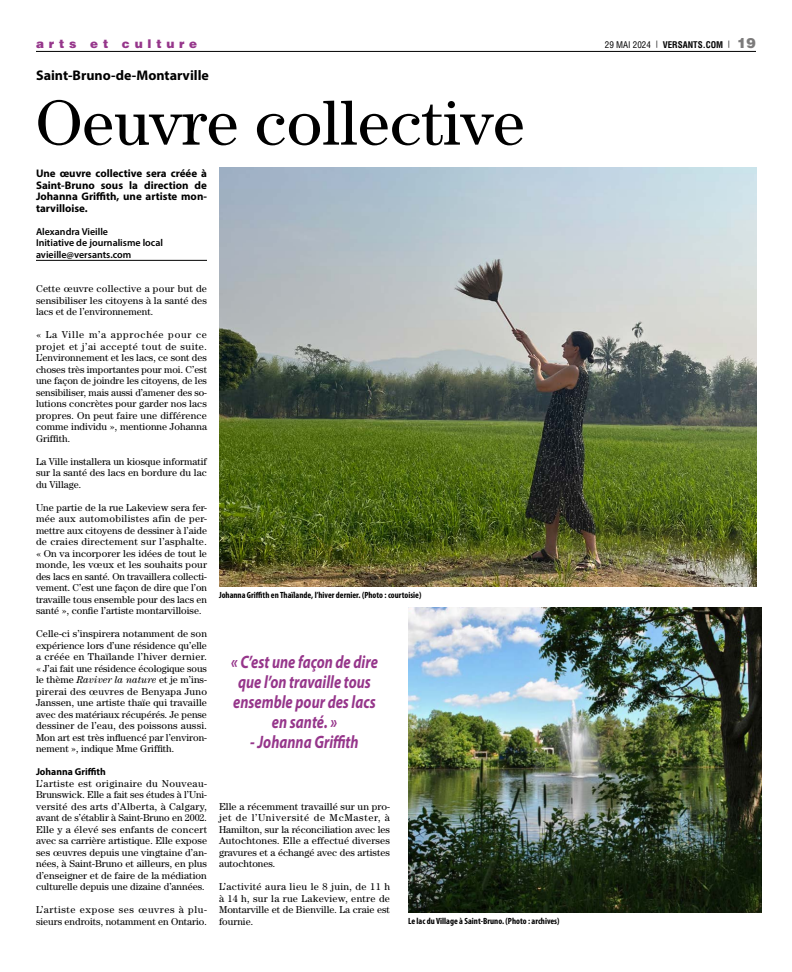
<style>
.page{position:relative;width:792px;height:972px;background:#fff}
.page>*{position:absolute;margin:0;border:0;box-sizing:border-box;transform-origin:0 0}
.t1{font:64px "Century Std";color:#000}
.t2{font:italic 700 18px/20px "Myriad Pro";color:#96368b;text-align:center;scale:.8 1}
.t3{font:700 14px "Myriad Pro";color:#000}
.t4{font:900 12px "Helvetica LT Std";letter-spacing:.4em;color:#96368b}
.t5{font:700 11px/11.5px "Myriad Pro";color:#000;text-align:justify}
.t6{font:10px/11.5px "Century Std";color:#000;text-align:justify}
.t7{font:600 10px/11.5px "Myriad Pro";color:#000}
.t8{font:700 10px "Myriad Pro";color:#000}
.t9{font:700 condensed 9px "Myriad Pro";color:#000}
.t10{font:700 condensed 9px "Helvetica LT Std";color:#000}
.s1{font-weight:400}
.s2{font-weight:900;font-stretch:normal;font-size:14px;color:#7c7b7b}
.s3{font-style:italic}
</style>
<div class="page">
<hr style="left:36px;top:260px;width:171px;height:1px;background:#000">
<img style="left:408px;top:608px;width:354px;height:305px">
<img style="left:219px;top:168px;width:537px;height:418px">
<hr style="left:36px;top:51px;width:720px;height:1px;background:#000">
<p class="t4" style="left:36px;top:36px;width:163px">arts et culture</p>
<p class="t10" style="left:605px;top:39px;width:153px"><span class="s1">29 MAI 2024</span> <sup>|</sup> VERSANTS.COM <sup>|</sup> <span class="s2">19</span></p>
<h3 class="t3" style="left:36px;top:66px;width:174px">Saint-Bruno-de-Montarville</h3>
<h1 class="t1" style="left:36px;top:85px;width:490px">Oeuvre collective</h1>
<p class="t5" style="left:36px;top:168px;width:173px">Une œuvre collective sera créée à Saint-Bruno sous la direction de Johanna Griffith, une artiste mon&shy;tarvilloise.</p>
<p class="t7" style="left:36px;top:226px;width:129px">Alexandra Vieille<br>Initiative de journalisme local avieille@versants.com</p>
<p class="t6" style="left:36px;top:283px;width:173px">Cette œuvre collective a pour but de sensibiliser les citoyens à la santé des lacs et de l’environnement.</p>
<p class="t6" style="left:36px;top:329px;width:173px">« La Ville m’a approchée pour ce projet et j’ai accepté tout de suite.<br>L’environnement et les lacs, ce sont des choses très importantes pour moi. C’est une façon de joindre les citoyens, de les sensibiliser, mais aussi d’amener des so&shy;lutions concrètes pour garder nos lacs propres. On peut faire une différence comme individu », mentionne Johanna Griffith.</p>
<p class="t6" style="left:36px;top:456px;width:172px">La Ville installera un kiosque informatif sur la santé des lacs en bordure du lac du Village.</p>
<p class="t6" style="left:36px;top:502px;width:173px">Une partie de la rue Lakeview sera fer&shy;mée aux automobilistes afin de per&shy;mettre aux citoyens de dessiner à l’aide de craies directement sur l’asphalte. « On va incorporer les idées de tout le monde, les vœux et les souhaits pour des lacs en santé. On travaillera collecti&shy;vement. C’est une façon de dire que l’on travaille tous ensemble pour des lacs en santé », confie l’artiste montarvilloise.</p>
<p class="t6" style="left:36px;top:628px;width:173px">Celle-ci s’inspirera notamment de son expérience lors d’une résidence qu’elle a créée en Thaïlande l’hiver dernier. « J’ai fait une résidence écologique sous le thème <span class="s3">Raviver la nature</span> et je m’ins&shy;pirerai des œuvres de Benyapa Juno Janssen, une artiste thaïe qui travaille avec des matériaux récupérés. Je pense dessiner de l’eau, des poissons aussi.<br>Mon art est très influencé par l’environ&shy;nement », indique Mme Griffith.</p>
<p class="t8" style="left:36px;top:766px;width:71px">Johanna Griffith</p>
<p class="t6" style="left:36px;top:778px;width:173px">L’artiste est originaire du Nouveau-Brunswick. Elle a fait ses études à l’Uni&shy;versité des arts d’Alberta, à Calgary, avant de s’établir à Saint-Bruno en 2002.<br>Elle y a élevé ses enfants de concert avec sa carrière artistique. Elle expose ses œuvres depuis une vingtaine d’an&shy;nées, à Saint-Bruno et ailleurs, en plus d’enseigner et de faire de la médiation culturelle depuis une dizaine d’années.</p>
<p class="t6" style="left:36px;top:904px;width:173px">L’artiste expose ses œuvres à plu&shy;sieurs endroits, notamment en Ontario.</p>
<p class="t9" style="left:219px;top:590px;width:204px">Johanna Griffith en Thaïlande, l’hiver dernier. (Photo : courtoisie)</p>
<h2 class="t2" style="left:231px;top:651px;width:185px">« C’est une façon de dire que l’on travaille tous ensemble pour des lacs en santé. »</h2>
<h2 class="t2" style="left:250px;top:731px;width:137px">- Johanna Griffith</h2>
<p class="t6" style="left:219px;top:801px;width:173px">Elle a récemment travaillé sur un pro&shy;jet de l’Université de McMaster, à Hamilton, sur la réconciliation avec les Autochtones. Elle a effectué diverses gravures et a échangé avec des artistes autochtones.</p>
<p class="t6" style="left:219px;top:881px;width:173px">L’activité aura lieu le 8 juin, de 11 h à 14 h, sur la rue Lakeview, entre de Montarville et de Bienville. La craie est fournie.</p>
<p class="t9" style="left:408px;top:916px;width:153px">Le lac du Village à Saint-Bruno. (Photo : archives)</p>
</div>
